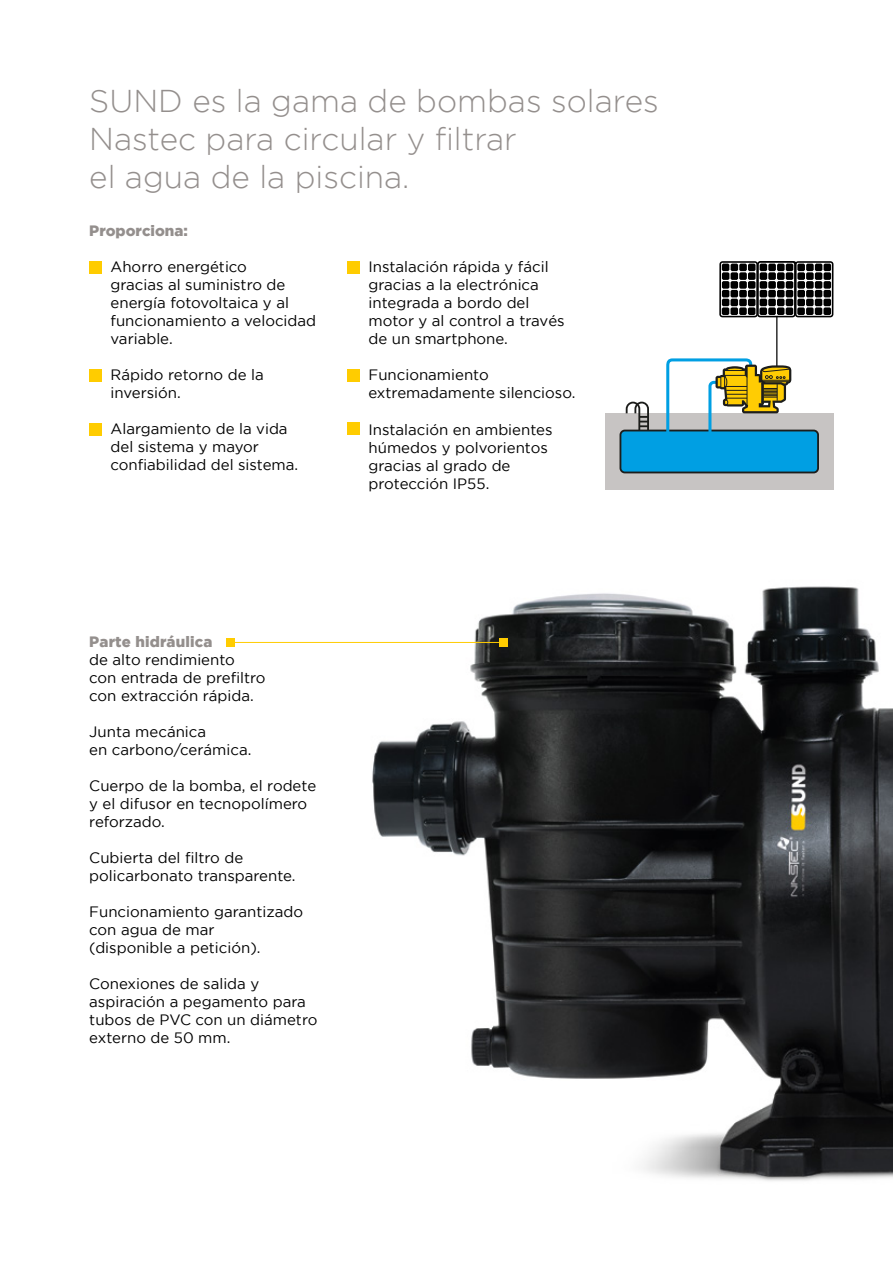
<style>
.page{position:relative;width:893px;height:1263px;background:#fff}
.page>*{position:absolute;margin:0;border:0;box-sizing:border-box;transform-origin:0 0}
.t1{font:300 31.5px/37.8px "Gotham";color:#948f8d}
.t2{font:15px/18px "Gotham";color:#000}
.t3{font:900 15px "Gotham";letter-spacing:.01em;color:#948f8d}
</style>
<div class="page">
<img style="left:347px;top:586px;width:546px;height:595px">
<div style="left:89px;top:261px;width:13px;height:13px;background:#fc0"></div>
<div style="left:347px;top:261px;width:13px;height:13px;background:#fc0"></div>
<div style="left:89px;top:423px;width:13px;height:13px;background:#fc0"></div>
<div style="left:347px;top:422px;width:13px;height:13px;background:#fc0"></div>
<div style="left:89px;top:369px;width:13px;height:13px;background:#fc0"></div>
<div style="left:347px;top:369px;width:13px;height:13px;background:#fc0"></div>
<hr style="left:230px;top:642px;width:274px;height:1px;background:#fc0">
<div style="left:226px;top:638px;width:9px;height:8px;background:#fc0"></div>
<div style="left:499px;top:638px;width:8px;height:8px;background:#fc0"></div>
<div style="left:605px;top:413px;width:228px;height:76px;background:#c7c4c3"></div>
<div style="left:620px;top:430px;width:198px;height:42px;background:#009fe3;border-radius:4px"></div>
<div style="left:619px;top:430px;width:200px;height:43px;border:2px solid #1c1d1b;border-radius:4px"></div>
<hr style="left:776px;top:310px;width:1px;height:63px;background:#000">
<svg style="left:625px;top:401px;width:25px;height:31px"></svg>
<svg style="left:665px;top:357px;width:126px;height:76px"></svg>
<svg style="left:719px;top:261px;width:114px;height:56px;background:#535353"></svg>
<div style="left:777px;top:264px;width:8px;height:7px;background:#000"></div>
<div style="left:777px;top:272px;width:8px;height:8px;background:#000"></div>
<div style="left:777px;top:281px;width:8px;height:8px;background:#000"></div>
<div style="left:777px;top:290px;width:8px;height:7px;background:#000"></div>
<div style="left:777px;top:299px;width:7px;height:7px;background:#000"></div>
<div style="left:777px;top:307px;width:7px;height:8px;background:#000"></div>
<div style="left:786px;top:264px;width:7px;height:7px;background:#000"></div>
<div style="left:786px;top:272px;width:7px;height:8px;background:#000"></div>
<div style="left:786px;top:281px;width:7px;height:8px;background:#000"></div>
<div style="left:786px;top:290px;width:7px;height:7px;background:#000"></div>
<div style="left:786px;top:299px;width:7px;height:7px;background:#000"></div>
<div style="left:786px;top:307px;width:7px;height:8px;background:#000"></div>
<div style="left:768px;top:264px;width:8px;height:7px;background:#000"></div>
<div style="left:768px;top:272px;width:8px;height:8px;background:#000"></div>
<div style="left:768px;top:281px;width:8px;height:8px;background:#000"></div>
<div style="left:768px;top:290px;width:8px;height:7px;background:#000"></div>
<div style="left:768px;top:299px;width:8px;height:7px;background:#000"></div>
<div style="left:768px;top:307px;width:8px;height:8px;background:#000"></div>
<div style="left:760px;top:264px;width:7px;height:7px;background:#000"></div>
<div style="left:760px;top:272px;width:7px;height:8px;background:#000"></div>
<div style="left:760px;top:281px;width:7px;height:8px;background:#000"></div>
<div style="left:760px;top:290px;width:7px;height:7px;background:#000"></div>
<div style="left:760px;top:299px;width:7px;height:7px;background:#000"></div>
<div style="left:759px;top:307px;width:8px;height:8px;background:#000"></div>
<h1 class="t1" style="left:89px;top:82px;width:571px">SUND es la gama de bombas solares<br>Nastec para circular y filtrar<br>el agua de la piscina.</h1>
<p class="t3" style="left:89px;top:222px;width:100px">Proporciona:</p>
<p class="t2" style="left:111px;top:258px;width:207px">Ahorro energético<br>gracias al suministro de energía fotovoltaica y al funcionamiento a velocidad variable.</p>
<p class="t2" style="left:111px;top:366px;width:155px">Rápido retorno de la inversión.</p>
<p class="t2" style="left:111px;top:420px;width:189px">Alargamiento de la vida del sistema y mayor confiabilidad del sistema.</p>
<p class="t2" style="left:369px;top:258px;width:198px">Instalación rápida y fácil gracias a la electrónica integrada a bordo del motor y al control a través de un smartphone.</p>
<p class="t2" style="left:369px;top:366px;width:208px">Funcionamiento extremadamente silencioso.</p>
<p class="t2" style="left:369px;top:420px;width:186px">Instalación en ambientes húmedos y polvorientos gracias al grado de protección IP55.</p>
<p class="t3" style="left:89px;top:633px;width:125px">Parte hidráulica</p>
<p class="t2" style="left:89px;top:650px;width:178px">de alto rendimiento con entrada de prefiltro con extracción rápida.</p>
<p class="t2" style="left:89px;top:722px;width:164px">Junta mecánica<br>en carbono/cerámica.</p>
<p class="t2" style="left:89px;top:776px;width:228px">Cuerpo de la bomba, el rodete y el difusor en tecnopolímero reforzado.</p>
<p class="t2" style="left:89px;top:848px;width:208px">Cubierta del filtro de policarbonato transparente.</p>
<p class="t2" style="left:89px;top:902px;width:215px">Funcionamiento garantizado con agua de mar<br>(disponible a petición).</p>
<p class="t2" style="left:89px;top:974px;width:230px">Conexiones de salida y aspiración a pegamento para tubos de PVC con un diámetro externo de 50 mm.</p>
</div>
